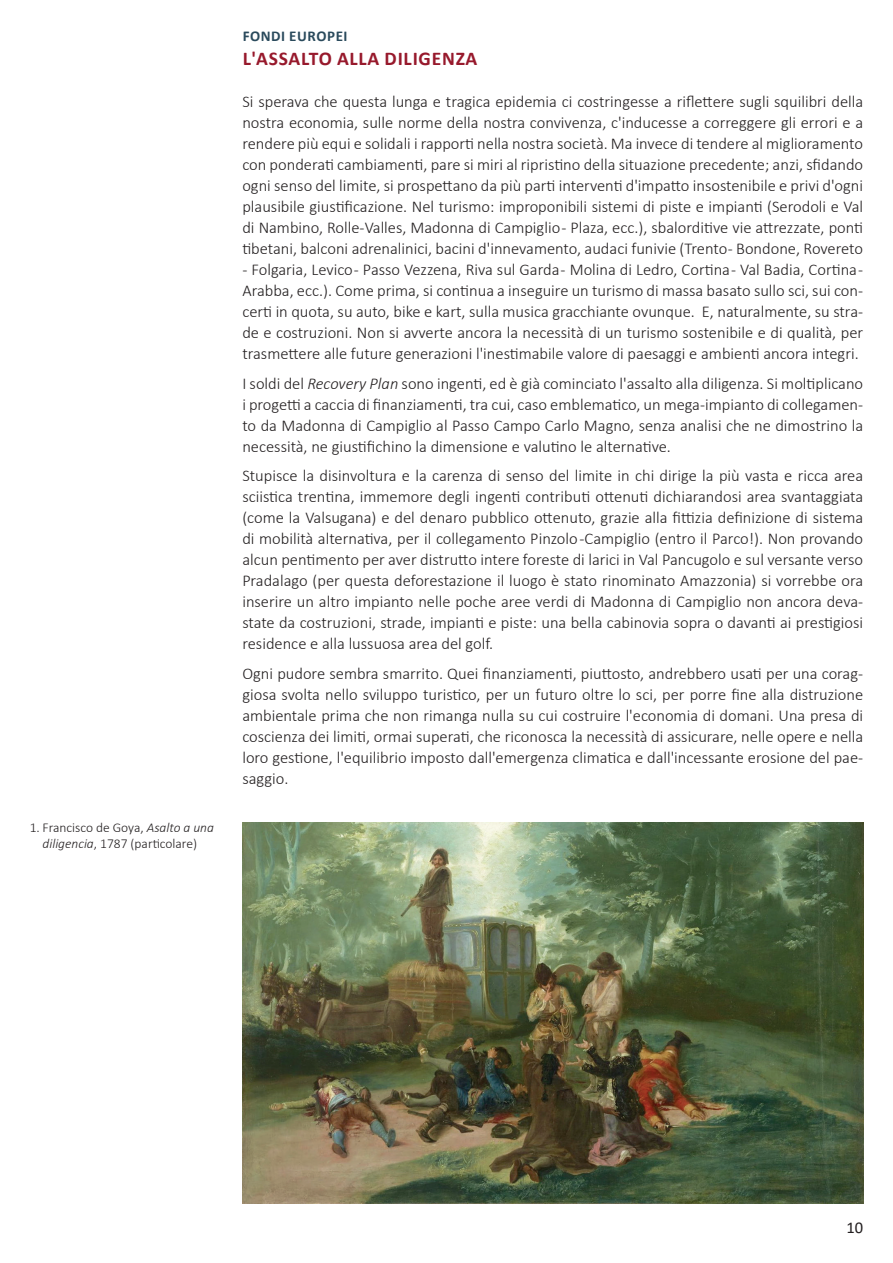
<style>
.page{position:relative;width:893px;height:1263px;background:#fff}
.page>*{position:absolute;margin:0;border:0;box-sizing:border-box;transform-origin:0 0}
.t1{font:700 19.5px "Calibri";letter-spacing:.04em;color:#97192c}
.t2{font:300 16.5px/21px "Calibri";color:#231f20;text-align:justify}
.t3{font:16.5px "Calibri";color:#231f20}
.t4{font:700 15px "Calibri";letter-spacing:.04em;color:#2a4a5c}
.t5{font:300 13.5px/16.2px "Calibri";color:#231f20;text-align:center}
.s1{font-style:italic}
</style>
<div class="page">
<img style="left:242px;top:822px;width:621px;height:381px">
<p class="t5" style="left:30px;top:819px;width:186px">1. Francisco de Goya, <span class="s1">Asalto a una diligencia</span>, 1787 (particolare)</p>
<p class="t4" style="left:243px;top:25px;width:106px">FONDI EUROPEI</p>
<p class="t1" style="left:243px;top:45px;width:236px">L'ASSALTO ALLA DILIGENZA</p>
<p class="t2" style="left:242px;top:91px;width:622px">Si sperava che questa lunga e tragica epidemia ci costringesse a riflettere sugli squilibri della nostra economia, sulle norme della nostra convivenza, c'inducesse a correggere gli errori e a rendere più equi e solidali i rapporti nella nostra società. Ma invece di tendere al miglioramento con ponderati cambiamenti, pare si miri al ripristino della situazione precedente; anzi, sfidando ogni senso del limite, si prospettano da più parti interventi d'impatto insostenibile e privi d'ogni plausibile giustificazione. Nel turismo: improponibili sistemi di piste e impianti (Serodoli e Val di Nambino, Rolle-Valles, Madonna di Campiglio - Plaza, ecc.), sbalorditive vie attrezzate, ponti tibetani, balconi adrenalinici, bacini d'innevamento, audaci funivie (Trento - Bondone, Rovereto</p>
<p class="t2" style="left:242px;top:259px;width:622px">- Folgaria, Levico - Passo Vezzena, Riva sul Garda - Molina di Ledro, Cortina - Val Badia, Cortina - Arabba, ecc.). Come prima, si continua a inseguire un turismo di massa basato sullo sci, sui con&shy;certi in quota, su auto, bike e kart, sulla musica gracchiante ovunque. E, naturalmente, su stra&shy;de e costruzioni. Non si avverte ancora la necessità di un turismo sostenibile e di qualità, per trasmettere alle future generazioni l'inestimabile valore di paesaggi e ambienti ancora integri.</p>
<p class="t2" style="left:242px;top:373px;width:622px">I soldi del <span class="s1">Recovery Plan</span> sono ingenti, ed è già cominciato l'assalto alla diligenza. Si moltiplicano i progetti a caccia di finanziamenti, tra cui, caso emblematico, un mega-impianto di collegamen&shy;to da Madonna di Campiglio al Passo Campo Carlo Magno, senza analisi che ne dimostrino la necessità, ne giustifichino la dimensione e valutino le alternative.</p>
<p class="t2" style="left:242px;top:465px;width:622px">Stupisce la disinvoltura e la carenza di senso del limite in chi dirige la più vasta e ricca area sciistica trentina, immemore degli ingenti contributi ottenuti dichiarandosi area svantaggiata (come la Valsugana) e del denaro pubblico ottenuto, grazie alla fittizia definizione di sistema di mobilità alternativa, per il collegamento Pinzolo -Campiglio (entro il Parco!). Non provando alcun pentimento per aver distrutto intere foreste di larici in Val Pancugolo e sul versante verso Pradalago (per questa deforestazione il luogo è stato rinominato Amazzonia) si vorrebbe ora inserire un altro impianto nelle poche aree verdi di Madonna di Campiglio non ancora deva&shy;state da costruzioni, strade, impianti e piste: una bella cabinovia sopra o davanti ai prestigiosi residence e alla lussuosa area del golf.</p>
<p class="t2" style="left:242px;top:663px;width:622px">Ogni pudore sembra smarrito. Quei finanziamenti, piuttosto, andrebbero usati per una corag&shy;giosa svolta nello sviluppo turistico, per un futuro oltre lo sci, per porre fine alla distruzione ambientale prima che non rimanga nulla su cui costruire l'economia di domani. Una presa di coscienza dei limiti, ormai superati, che riconosca la necessità di assicurare, nelle opere e nella loro gestione, l'equilibrio imposto dall'emergenza climatica e dall'incessante erosione del pae&shy;saggio.</p>
<p class="t3" style="left:846px;top:1216px;width:18px">10</p>
</div>
